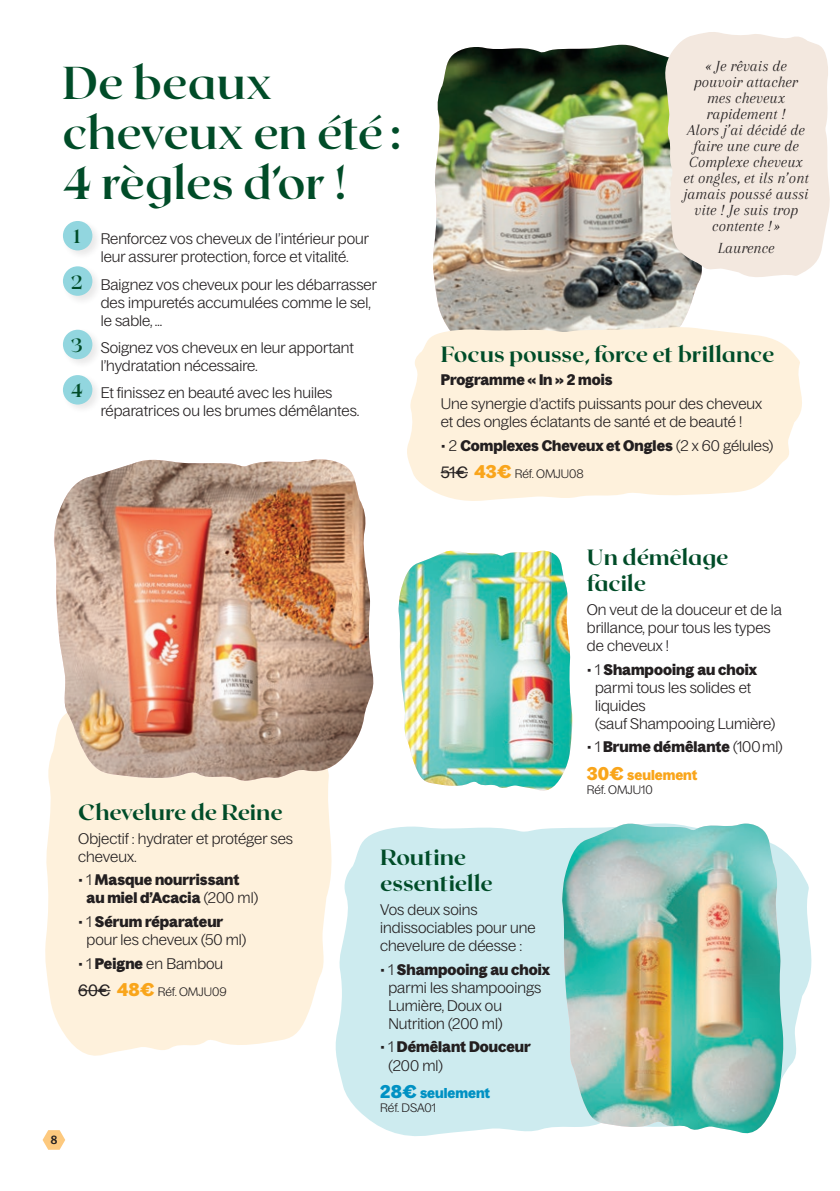
<style>
.page{position:relative;width:840px;height:1191px;background:#fff}
.page>*{position:absolute;margin:0;border:0;box-sizing:border-box;transform-origin:0 0}
.t1{font:700 46px/50px "Roxborough CF";color:#004c28}
.t2{font:800 22px/26.4px "Roxborough CF";color:#004c28}
.t3{font:700 19.2px "Roxborough CF";color:#004c28}
.TEMOIGNAGE{font:italic 16px/16px "Arapey";color:#231f20;text-align:center}
.t4{font:300 15px/18px "Bagoss Standard";color:#231f20}
.t5{font:700 15px/18px "Bagoss Standard";color:#231f20}
.t6{font:700 14px "Bagoss Standard";color:#f9a51b}
.t7{font:700 14px "Bagoss Standard";color:#0091c3}
.t8{font:500 13px "Today SHOP";color:#231f20}
.t9{font:300 12px "Bagoss Standard";color:#231f20}
.s1{font-weight:300}
.s2{font-weight:400;font-size:16px}
.s3{font-weight:700;font-size:18px;color:#f9a51b}
.s4{font-weight:700}
.s5{font-size:18px}
</style>
<div class="page">
<div style="left:61px;top:219px;width:41px;height:41px;background:#231f20;opacity:.1"></div>
<div style="left:63px;top:221px;width:29px;height:29px;background:#92d6df;border-radius:50%"></div>
<div style="left:61px;top:264px;width:41px;height:42px;background:#231f20;opacity:.1"></div>
<div style="left:63px;top:266px;width:29px;height:30px;background:#92d6df;border-radius:50%"></div>
<div style="left:61px;top:327px;width:41px;height:42px;background:#231f20;opacity:.1"></div>
<div style="left:63px;top:330px;width:29px;height:29px;background:#92d6df;border-radius:50%"></div>
<div style="left:61px;top:373px;width:41px;height:41px;background:#231f20;opacity:.1"></div>
<div style="left:63px;top:375px;width:29px;height:29px;background:#92d6df;border-radius:50%"></div>
<img style="left:433px;top:45px;width:265px;height:280px">
<svg style="left:407px;top:325px;width:395px;height:176px;background:#fdf1de"></svg>
<svg style="left:45px;top:754px;width:287px;height:302px;background:#fef2df"></svg>
<svg style="left:335px;top:826px;width:477px;height:310px;background:#d3edf0"></svg>
<img style="left:53px;top:459px;width:321px;height:323px">
<img style="left:398px;top:550px;width:175px;height:241px">
<img style="left:561px;top:823px;width:223px;height:313px">
<svg style="left:663px;top:32px;width:167px;height:251px;background:#efe6dd"></svg>
<svg style="left:440px;top:472px;width:27px;height:1px"></svg>
<hr style="left:78px;top:990px;width:32px;height:1px;background:#231f20">
<svg style="left:43px;top:1130px;width:22px;height:19px"></svg>
<p class="t1" style="left:62px;top:55px;width:340px">De beaux cheveux en été:<br>4 règles d’or !</p>
<p class="t3" style="left:74px;top:222px;width:8px">1</p>
<p class="t4" style="left:101px;top:229px;width:270px">Renforcez vos cheveux de l’intérieur pour leur assurer protection, force et vitalité.</p>
<p class="t3" style="left:71px;top:267px;width:14px">2</p>
<p class="t4" style="left:101px;top:275px;width:277px">Baignez vos cheveux pour les débarrasser des impuretés accumulées comme le sel, le sable, …</p>
<p class="t3" style="left:71px;top:330px;width:13px">3</p>
<p class="t4" style="left:101px;top:338px;width:254px">Soignez vos cheveux en leur apportant l’hydratation nécessaire.</p>
<p class="t3" style="left:71px;top:376px;width:14px">4</p>
<p class="t4" style="left:101px;top:383px;width:260px">Et finissez en beauté avec les huiles réparatrices ou les brumes démêlantes.</p>
<p class="TEMOIGNAGE" style="left:683px;top:58px;width:127px">« Je rêvais de pouvoir attacher mes cheveux rapidement !<br>Alors j’ai décidé de faire une cure de<br>Complexe cheveux et ongles, et ils n’ont jamais poussé aussi vite ! Je suis trop contente !»</p>
<p class="TEMOIGNAGE" style="left:717px;top:239px;width:58px">Laurence</p>
<p class="t2" style="left:440px;top:339px;width:335px">Focus pousse, force et brillance</p>
<p class="t5" style="left:440px;top:370px;width:173px">Programme « In » 2 mois</p>
<p class="t4" style="left:440px;top:394px;width:323px">Une synergie d’actifs puissants pour des cheveux et des ongles éclatants de santé et de beauté !</p>
<p class="t5" style="left:440px;top:436px;width:334px"><span class="s1">• 2</span> Complexes Cheveux et Ongles <span class="s1">(2 x 60 gélules)</span></p>
<p class="t9" style="left:440px;top:465px;width:144px"><span class="s2">51€</span> <span class="s3">43€</span> Réf. OMJU08</p>
<p class="t2" style="left:586px;top:542px;width:143px">Un démêlage facile</p>
<p class="t4" style="left:586px;top:600px;width:196px">On veut de la douceur et de la brillance, pour tous les types de cheveux !</p>
<p class="t4" style="left:594px;top:659px;width:181px;text-indent:-8px">• 1 <span class="s4">Shampooing au choix </span>parmi tous les solides et liquides<br>(sauf Shampooing Lumière)</p>
<p class="t5" style="left:586px;top:737px;width:197px"><span class="s1">• 1</span> Brume démêlante <span class="s1">(100 ml)</span></p>
<p class="t6" style="left:586px;top:765px;width:112px"><span class="s5">30€</span> seulement</p>
<p class="t9" style="left:586px;top:781px;width:67px">Réf. OMJU10</p>
<p class="t2" style="left:78px;top:797px;width:206px">Chevelure de Reine</p>
<p class="t4" style="left:78px;top:828px;width:216px">Objectif : hydrater et protéger ses cheveux.</p>
<p class="t5" style="left:86px;top:870px;width:173px;text-indent:-8px"><span class="s1">• 1</span> Masque nourrissant au miel d’Acacia <span class="s1">(200 ml)</span></p>
<p class="t4" style="left:86px;top:912px;width:161px;text-indent:-8px">• 1 <span class="s4">Sérum réparateur </span>pour les cheveux (50 ml)</p>
<p class="t4" style="left:78px;top:953px;width:146px">• 1 <span class="s4">Peigne</span> en Bambou</p>
<p class="t9" style="left:78px;top:983px;width:150px"><span class="s2">60€</span> <span class="s3">48€</span> Réf. OMJU09</p>
<p class="t8" style="left:51px;top:1133px;width:8px">8</p>
<p class="t2" style="left:380px;top:842px;width:114px">Routine essentielle</p>
<p class="t4" style="left:380px;top:900px;width:157px">Vos deux soins indissociables pour une chevelure de déesse :</p>
<p class="t4" style="left:388px;top:959px;width:163px;text-indent:-8px">• 1 <span class="s4">Shampooing au choix </span>parmi les shampooings<br>Lumière, Doux ou<br>Nutrition (200 ml)</p>
<p class="t5" style="left:388px;top:1037px;width:144px;text-indent:-8px"><span class="s1">• 1</span> Démêlant Douceur <span class="s1">(200 ml)</span></p>
<p class="t7" style="left:380px;top:1083px;width:111px"><span class="s5">28€</span> seulement</p>
<p class="t9" style="left:380px;top:1099px;width:57px">Réf. DSA01</p>
</div>
